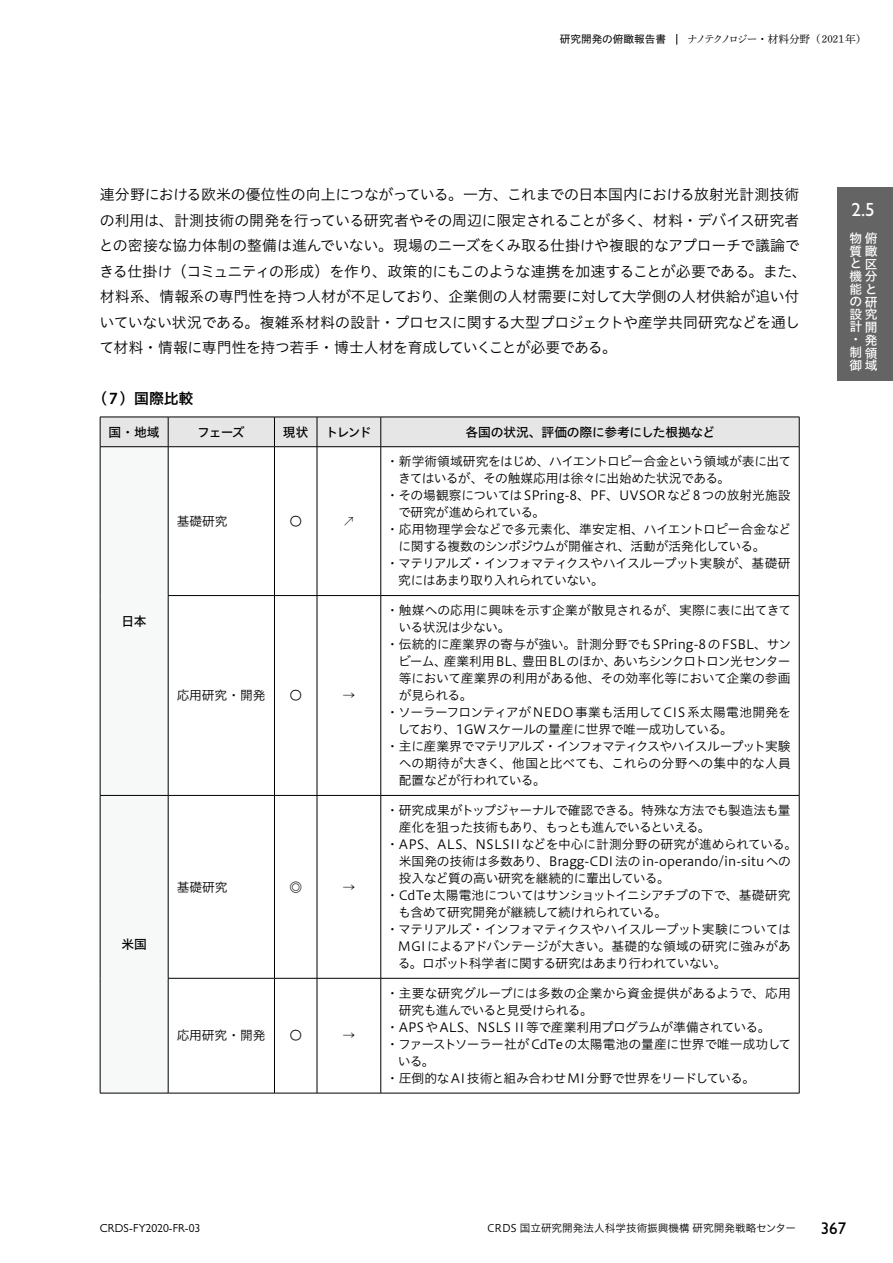
<style>
.page{position:relative;width:893px;height:1263px;background:#fff}
.page>*{position:absolute;margin:0;border:0;box-sizing:border-box;transform-origin:0 0}
.t1{font:500 19.2px "Gill Sans Nova";color:#fff}
.t2{font:500 16.95px "Gill Sans Nova";color:#000}
.t3{font:14.85px/25.5px "Hiragino UD Sans Std N W3";letter-spacing:-.015em;color:#000}
.t4{font:14.85px "Hiragino UD Sans Std N W6";color:#000}
.t5{font:12.75px "Hiragino UD Sans Std N W3";letter-spacing:-.02em;color:#000}
.t6{font:12.75px "Hiragino UD Sans Std N W3";color:#000}
.t7{font:12.75px "Hiragino UD Sans Std N W3";letter-spacing:.005em;color:#000}
.t8{font:12.75px "Hiragino UD Sans Std N W3";letter-spacing:-.045em;color:#000}
.t9{font:12.75px "Hiragino UD Sans Std N W3";letter-spacing:.01em;color:#000}
.t10{font:12.75px "Hiragino UD Sans Std N W3";letter-spacing:-.05em;color:#000}
.t11{font:12.75px "Hiragino UD Sans Std N W3";letter-spacing:-.055em;color:#000}
.t12{font:12.75px "Hiragino UD Sans Std N W3";letter-spacing:-.04em;color:#000}
.t13{font:12.75px "Hiragino UD Sans Std N W5";letter-spacing:-.02em;color:#000}
.t14{font:12.75px "Hiragino UD Sans Std N W3";letter-spacing:.02em;color:#000}
.t15{font:12.75px "Hiragino UD Sans Std N W3";letter-spacing:-.075em;color:#000}
.t16{font:12.75px/12.8px "Hiragino UD Sans Std N W5";color:#fff}
.t17{font:12.75px "Hiragino UD Sans Std N W3";letter-spacing:-.06em;color:#000}
.t18{font:12.75px "Koz Min Pr 6 N";color:#000}
.t19{font:11.7px "Gill Sans Nova";color:#000}
.t20{font:10.65px "Shuei Min Pr 6 N L";letter-spacing:-.045em;color:#000}
.t21{font:10.65px "Hiragino UD Sans Std N W3";color:#000}
.s1{font-family:"Hiragino UD Sans Std N W4"}
</style>
<div class="page">
<hr style="left:168px;top:1093px;width:106px;height:1px;background:#000">
<hr style="left:274px;top:1093px;width:43px;height:1px;background:#000">
<hr style="left:317px;top:1093px;width:64px;height:1px;background:#000">
<hr style="left:381px;top:1093px;width:418px;height:1px;background:#000">
<svg style="left:100px;top:417px;width:700px;height:676px"></svg>
<hr style="left:168px;top:446px;width:106px;height:1px;background:#000">
<hr style="left:274px;top:446px;width:43px;height:1px;background:#000">
<hr style="left:317px;top:446px;width:64px;height:1px;background:#000">
<hr style="left:381px;top:446px;width:418px;height:1px;background:#000">
<hr style="left:799px;top:447px;width:1px;height:148px;background:#000">
<hr style="left:799px;top:596px;width:1px;height:199px;background:#000">
<hr style="left:799px;top:796px;width:1px;height:182px;background:#000">
<hr style="left:799px;top:978px;width:1px;height:115px;background:#000">
<hr style="left:100px;top:446px;width:68px;height:1px;background:#000">
<hr style="left:100px;top:447px;width:1px;height:148px;background:#000">
<hr style="left:168px;top:447px;width:1px;height:148px;background:#000">
<hr style="left:100px;top:595px;width:1px;height:200px;background:#000">
<hr style="left:168px;top:596px;width:1px;height:199px;background:#000">
<hr style="left:100px;top:795px;width:68px;height:1px;background:#000">
<hr style="left:100px;top:796px;width:1px;height:182px;background:#000">
<hr style="left:168px;top:796px;width:1px;height:182px;background:#000">
<hr style="left:100px;top:978px;width:1px;height:115px;background:#000">
<hr style="left:168px;top:978px;width:1px;height:115px;background:#000">
<hr style="left:100px;top:1093px;width:68px;height:1px;background:#000">
<div style="left:838px;top:187px;width:55px;height:194px;background:#656464"></div>
<p class="t20" style="left:560px;top:30px;width:308px"><span class="s1">研究開発の俯瞰報告書</span> 　ナノテクノロジー・材料分野（2021年）</p>
<p class="t3" style="left:99px;top:181px;width:709px">連分野における欧米の優位性の向上につながっている。一方、これまでの日本国内における放射光計測技術の利用は、計測技術の開発を行っている研究者やその周辺に限定されることが多く、材料・デバイス研究者との密接な協力体制の整備は進んでいない。現場のニーズをくみ取る仕掛けや複眼的なアプローチで議論できる仕掛け（コミュニティの形成）を作り、政策的にもこのような連携を加速することが必要である。また、材料系、情報系の専門性を持つ人材が不足しており、企業側の人材需要に対して大学側の人材供給が追い付いていない状況である。複雑系材料の設計・プロセスに関する大型プロジェクトや産学共同研究などを通して材料・情報に専門性を持つ若手・博士人材を育成していくことが必要である。</p>
<p class="t4" style="left:92px;top:387px;width:102px">（7）国際比較</p>
<p class="t13" style="left:109px;top:422px;width:53px">国・地域</p>
<p class="t13" style="left:197px;top:422px;width:49px">フェーズ</p>
<p class="t13" style="left:283px;top:422px;width:27px">現状</p>
<p class="t13" style="left:326px;top:422px;width:48px">トレンド</p>
<p class="t13" style="left:465px;top:422px;width:251px">各国の状況、評価の際に参考にした根拠など</p>
<p class="t5" style="left:177px;top:511px;width:53px">基礎研究</p>
<p class="t5" style="left:289px;top:511px;width:14px">〇</p>
<p class="t18" style="left:342px;top:514px;width:14px">↗</p>
<p class="t13" style="left:121px;top:611px;width:27px">日本</p>
<p class="t5" style="left:177px;top:686px;width:90px">応用研究・開発</p>
<p class="t5" style="left:289px;top:686px;width:14px">〇</p>
<p class="t5" style="left:342px;top:686px;width:14px">→</p>
<p class="t13" style="left:121px;top:934px;width:27px">米国</p>
<p class="t5" style="left:177px;top:877px;width:53px">基礎研究</p>
<p class="t5" style="left:289px;top:877px;width:14px">◎</p>
<p class="t5" style="left:342px;top:877px;width:14px">→</p>
<p class="t5" style="left:177px;top:1026px;width:90px">応用研究・開発</p>
<p class="t5" style="left:289px;top:1026px;width:14px">〇</p>
<p class="t5" style="left:342px;top:1026px;width:14px">→</p>
<p class="t10" style="left:386px;top:452px;width:407px">・新学術領域研究をはじめ、ハイエントロピー合金という領域が表に出て</p>
<p class="t12" style="left:398px;top:469px;width:334px">きてはいるが、その触媒応用は徐々に出始めた状況である。</p>
<p class="t7" style="left:386px;top:486px;width:406px">・その場観察についてはSPring-8、PF、UVSORなど8つの放射光施設</p>
<p class="t12" style="left:398px;top:503px;width:149px">で研究が進められている。</p>
<p class="t9" style="left:386px;top:520px;width:407px">・応用物理学会などで多元素化、準安定相、ハイエントロピー合金など</p>
<p class="t8" style="left:399px;top:537px;width:368px">に関する複数のシンポジウムが開催され、活動が活発化している。</p>
<p class="t8" style="left:386px;top:554px;width:406px">・マテリアルズ・インフォマティクスやハイスループット実験が、基礎研</p>
<p class="t17" style="left:398px;top:571px;width:207px">究にはあまり取り入れられていない。</p>
<p class="t5" style="left:386px;top:601px;width:407px">・触媒への応用に興味を示す企業が散見されるが、実際に表に出てきて</p>
<p class="t5" style="left:399px;top:618px;width:114px">いる状況は少ない。</p>
<p class="t7" style="left:386px;top:635px;width:407px">・伝統的に産業界の寄与が強い。計測分野でもSPring-8のFSBL、サン</p>
<p class="t10" style="left:398px;top:652px;width:394px">ビーム、産業利用BL、豊田BLのほか、あいちシンクロトロン光センター</p>
<p class="t6" style="left:399px;top:669px;width:393px">等において産業界の利用がある他、その効率化等において企業の参画</p>
<p class="t5" style="left:399px;top:686px;width:75px">が見られる。</p>
<p class="t14" style="left:386px;top:703px;width:406px">・ソーラーフロンティアがNEDO事業も活用してCIS系太陽電池開発を</p>
<p class="t5" style="left:397px;top:720px;width:337px">しており、1GWスケールの量産に世界で唯一成功している。</p>
<p class="t15" style="left:386px;top:737px;width:406px">・主に産業界でマテリアルズ・インフォマティクスやハイスループット実験</p>
<p class="t9" style="left:399px;top:754px;width:394px">への期待が大きく、他国と比べても、これらの分野への集中的な人員</p>
<p class="t8" style="left:399px;top:771px;width:149px">配置などが行われている。</p>
<p class="t5" style="left:386px;top:801px;width:406px">・研究成果がトップジャーナルで確認できる。特殊な方法でも製造法も量</p>
<p class="t11" style="left:399px;top:818px;width:313px">産化を狙った技術もあり、もっとも進んでいるといえる。</p>
<p class="t9" style="left:386px;top:835px;width:413px">・APS、ALS、NSLSIIなどを中心に計測分野の研究が進められている。</p>
<p class="t6" style="left:399px;top:852px;width:393px">米国発の技術は多数あり、Bragg-CDI法のin-operando/in-situへの</p>
<p class="t5" style="left:399px;top:869px;width:272px">投入など質の高い研究を継続的に輩出している。</p>
<p class="t5" style="left:386px;top:886px;width:406px">・CdTe太陽電池についてはサンショットイニシアチブの下で、基礎研究</p>
<p class="t10" style="left:398px;top:903px;width:270px">も含めて研究開発が継続して続けれられている。</p>
<p class="t5" style="left:386px;top:920px;width:406px">・マテリアルズ・インフォマティクスやハイスループット実験については</p>
<p class="t5" style="left:398px;top:937px;width:394px">MGIによるアドバンテージが大きい。基礎的な領域の研究に強みがあ</p>
<p class="t8" style="left:398px;top:954px;width:330px">る。ロボット科学者に関する研究はあまり行われていない。</p>
<p class="t7" style="left:386px;top:983px;width:406px">・主要な研究グループには多数の企業から資金提供があるようで、応用</p>
<p class="t11" style="left:399px;top:1000px;width:195px">研究も進んでいると見受けられる。</p>
<p class="t6" style="left:386px;top:1017px;width:386px">・APSやALS、NSLS II等で産業利用プログラムが準備されている。</p>
<p class="t5" style="left:386px;top:1034px;width:407px">・ファーストソーラー社がCdTeの太陽電池の量産に世界で唯一成功して</p>
<p class="t5" style="left:398px;top:1051px;width:38px">いる。</p>
<p class="t5" style="left:386px;top:1068px;width:371px">・圧倒的なAI技術と組み合わせMI分野で世界をリードしている。</p>
<h1 class="t1" style="left:851px;top:198px;width:25px">2.5</h1>
<p class="t16" style="left:849px;top:231px;width:30px">物俯質瞰と区機分能との研設究計開・<br>制領御域</p>
<p class="t16" style="left:865px;top:333px;width:14px">発</p>
<p class="t19" style="left:100px;top:1221px;width:102px">CRDS-FY2020-FR-03</p>
<p class="t21" style="left:487px;top:1220px;width:311px">CRDS 国立研究開発法人科学技術振興機構 研究開発戦略センター</p>
<h2 class="t2" style="left:821px;top:1217px;width:27px">367</h2>
</div>
